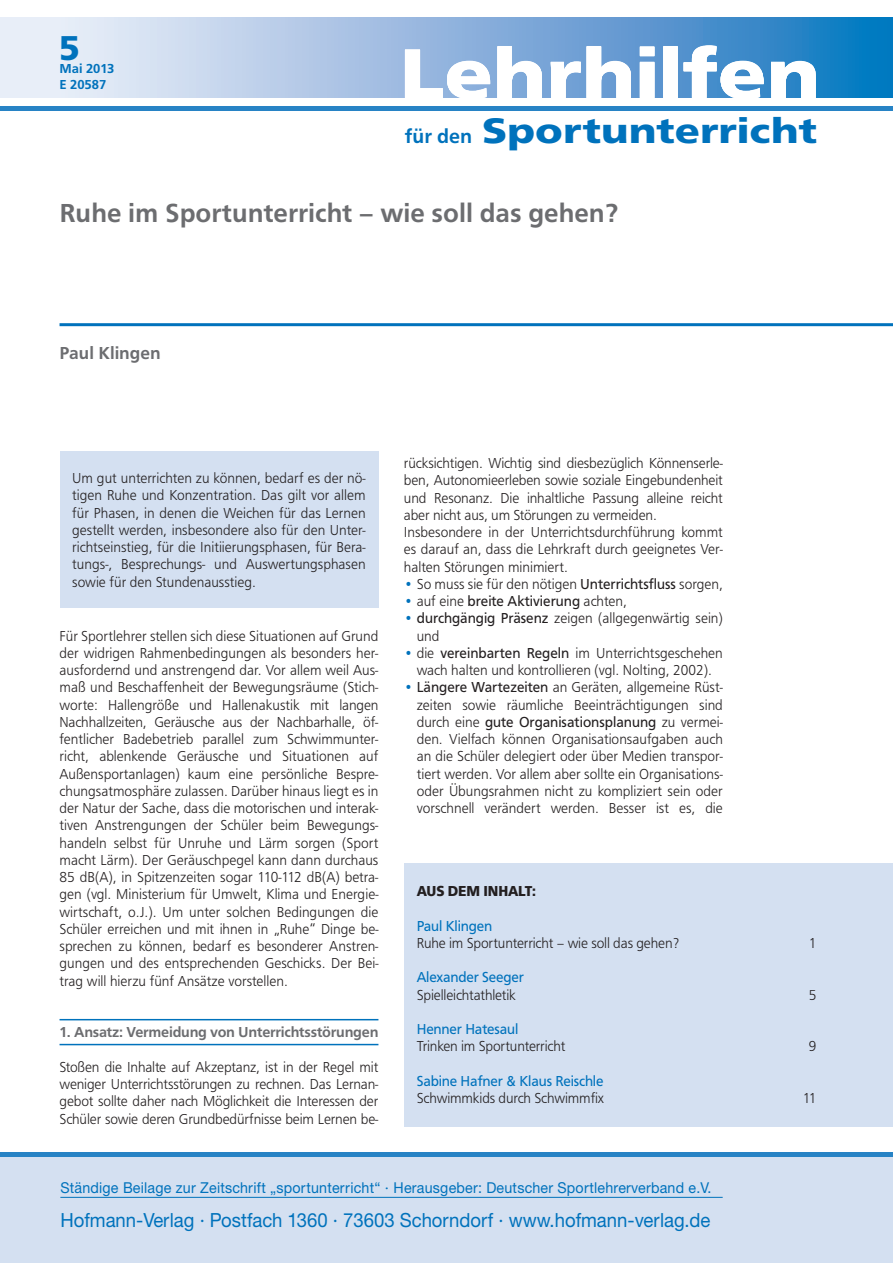
<style>
.page{position:relative;width:893px;height:1263px;background:#fff}
.page>*{position:absolute;margin:0;border:0;box-sizing:border-box;transform-origin:0 0}
.t1{font:700 36.6px "Frutus T";color:#0072bc;scale:1.19 1}
.t2{font:700 36px "Frutus T";color:#0072bc}
.t3{font:500 27px "Frutus T";color:#6c6d70}
.t4{font:19.5px "Helvetica Neue CE";color:#0072bc;scale:.95 1}
.t5{font:500 18px "Frutus T";color:#6c6d70}
.t6{font:300 15px/17.2px "Frutus T";letter-spacing:-.01em;color:#231f20;scale:.95 1}
.t7{font:15px "Helvetica Neue CE";letter-spacing:.015em;color:#0072bc;scale:.95 1}
.t8{font:15px/17.2px "Frutus T";letter-spacing:-.01em;color:#0072bc;scale:.95 1}
.t9{font:500 15px "Frutus T";letter-spacing:-.015em;color:#6c6d70}
.t10{font:15px "Frutus T";color:#231f20;scale:.95 1}
.t11{font:700 15px "Frutus T";letter-spacing:-.01em;color:#231f20;scale:.95 1}
.t12{font:500 13.5px/16.5px "Frutus T";color:#0072bc}
.s1{font-weight:500;font-size:20.4px}
.s2{color:#0072bc}
.s3{font-weight:400}
.s4{font-weight:300;color:#0072bc}
.s5{font-weight:300}
.s6{font-weight:400;color:#0072bc}
.s7{font-weight:300;color:#231f20}
</style>
<div class="page">
<svg style="left:0;top:17px;width:893px;height:81px;background:#9abfe2"></svg>
<div style="left:0;top:106px;width:893px;height:5px;background:#2783c5"></div>
<div style="left:0;top:1154px;width:893px;height:109px;background:#d4e0f1"></div>
<hr style="left:60px;top:1197px;width:663px;height:1px;background:#0072bc">
<svg style="left:405px;top:45px;width:411px;height:53px"></svg>
<div style="left:0;top:1152px;width:893px;height:5px;background:#2783c5"></div>
<div style="left:404px;top:863px;width:489px;height:264px;background:#d4e0f1"></div>
<hr style="left:60px;top:323px;width:833px;height:3px;background:#0072bc">
<hr style="left:60px;top:1019px;width:318px;height:1px;background:#0072bc">
<hr style="left:60px;top:1044px;width:318px;height:1px;background:#0072bc">
<div style="left:60px;top:451px;width:318px;height:156px;background:#d4e0f1"></div>
<p class="t2" style="left:59px;top:27px;width:23px">5</p>
<p class="t12" style="left:60px;top:60px;width:56px">Mai 2013<br>E 20587</p>
<p class="t1" style="left:406px;top:109px;width:347px"><span class="s1">für den</span> Sportunterricht</p>
<p class="t3" style="left:60px;top:197px;width:560px">Ruhe im Sportunterricht – wie soll das gehen?</p>
<p class="t5" style="left:60px;top:343px;width:102px">Paul Klingen</p>
<p class="t6" style="left:72px;top:469px;width:310px;text-align:justify">Um gut unterrichten zu können, bedarf es der nö&shy;tigen Ruhe und Konzentration. Das gilt vor allem für Phasen, in denen die Weichen für das Lernen gestellt werden, insbesondere also für den Unter&shy;richtseinstieg, für die Initiierungsphasen, für Bera&shy;tungs-, Besprechungs- und Auswertungsphasen sowie für den Stundenausstieg.</p>
<p class="t6" style="left:60px;top:627px;width:337px;text-align:justify">Für Sportlehrer stellen sich diese Situationen auf Grund der widrigen Rahmenbedingungen als besonders her&shy;ausfordernd und anstrengend dar. Vor allem weil Aus&shy;maß und Beschaffenheit der Bewegungsräume (Stich&shy;worte: Hallengröße und Hallenakustik mit langen Nachhallzeiten, Geräusche aus der Nachbarhalle, öf&shy;fentlicher Badebetrieb parallel zum Schwimmunter&shy;richt, ablenkende Geräusche und Situationen auf Außensportanlagen) kaum eine persönliche Bespre&shy;chungsatmosphäre zulassen. Darüber hinaus liegt es in der Natur der Sache, dass die motorischen und interak&shy;tiven Anstrengungen der Schüler beim Bewegungs&shy;handeln selbst für Unruhe und Lärm sorgen (Sport macht Lärm). Der Geräuschpegel kann dann durchaus 85 dB(A), in Spitzenzeiten sogar 110-112 dB(A) betra&shy;gen (vgl. Ministerium für Umwelt, Klima und Energie&shy;wirtschaft, o.J.). Um unter solchen Bedingungen die Schüler erreichen und mit ihnen in „Ruhe“ Dinge be&shy;sprechen zu können, bedarf es besonderer Anstren&shy;gungen und des entsprechenden Geschicks. Der Bei&shy;trag will hierzu fünf Ansätze vorstellen.</p>
<p class="t9" style="left:60px;top:1024px;width:320px">1. Ansatz: Vermeidung von Unterrichtsstörungen</p>
<p class="t6" style="left:60px;top:1058px;width:337px;text-align:justify">Stoßen die Inhalte auf Akzeptanz, ist in der Regel mit weniger Unterrichtsstörungen zu rechnen. Das Lernan&shy;gebot sollte daher nach Möglichkeit die Interessen der Schüler sowie deren Grundbedürfnisse beim Lernen be-</p>
<p class="t6" style="left:404px;top:454px;width:337px">rücksichtigen. Wichtig sind diesbezüglich Könnenserle&shy;ben, Autonomieerleben sowie soziale Eingebundenheit und Resonanz. Die inhaltliche Passung alleine reicht aber nicht aus, um Störungen zu vermeiden.<br>Insbesondere in der Unterrichtsdurchführung kommt es darauf an, dass die Lehrkraft durch geeignetes Ver&shy;halten Störungen minimiert.</p>
<p class="t6" style="left:404px;top:575px;width:337px"><span class="s2">•</span> So muss sie für den nötigen <span class="s3">Unterrichtsfluss</span> sorgen,</p>
<p class="t10" style="left:404px;top:592px;width:236px"><span class="s4">•</span> <span class="s5">auf eine</span> breite Aktivierung <span class="s5">achten,</span></p>
<p class="t6" style="left:417px;top:609px;width:324px;text-indent:-13px"><span class="s2">•</span> <span class="s3">durchgängig Präsenz</span> zeigen (allgegenwärtig sein) und</p>
<p class="t6" style="left:404px;top:644px;width:337px;text-align:center"><span class="s2">•</span> die <span class="s3">vereinbarten Regeln</span> im Unterrichtsgeschehen wach halten und kontrollieren (vgl. Nolting, 2002).</p>
<p class="t6" style="left:417px;top:678px;width:324px;text-align:justify;text-indent:-13px"><span class="s2">•</span> <span class="s3">Längere Wartezeiten</span> an Geräten, allgemeine Rüst&shy;zeiten sowie räumliche Beeinträchtigungen sind durch eine <span class="s3">gute Organisationsplanung</span> zu vermei&shy;den. Vielfach können Organisationsaufgaben auch an die Schüler delegiert oder über Medien transpor&shy;tiert werden. Vor allem aber sollte ein Organisations&shy;oder Übungsrahmen nicht zu kompliziert sein oder vorschnell verändert werden. Besser ist es, die</p>
<p class="t11" style="left:417px;top:882px;width:127px">AUS DEM INHALT:</p>
<p class="t6" style="left:417px;top:917px;width:278px"><span class="s6">Paul Klingen<br></span>Ruhe im Sportunterricht – wie soll das gehen?</p>
<p class="t6" style="left:417px;top:968px;width:114px"><span class="s6">Alexander Seeger<br></span>Spielleichtathletik</p>
<p class="t6" style="left:417px;top:1020px;width:158px"><span class="s6">Henner Hatesaul<br></span>Trinken im Sportunterricht</p>
<p class="t8" style="left:417px;top:1072px;width:199px">Sabine Hafner &amp; Klaus Reischle<br><span class="s7">Schwimmkids durch Schwimmfix</span></p>
<p class="t7" style="left:60px;top:1178px;width:687px">Ständige Beilage zur Zeitschrift „sportunterricht“ · Herausgeber: Deutscher Sportlehrerverband e.V.</p>
<p class="t4" style="left:60px;top:1208px;width:686px">Hofmann-Verlag · Postfach 1360 · 73603 Schorndorf · www.hofmann-verlag.de</p>
<p class="t6" style="left:809px;top:934px;width:10px">1</p>
<p class="t6" style="left:809px;top:986px;width:10px">5</p>
<p class="t6" style="left:809px;top:1037px;width:10px">9</p>
<p class="t6" style="left:803px;top:1089px;width:16px">11</p>
</div>
